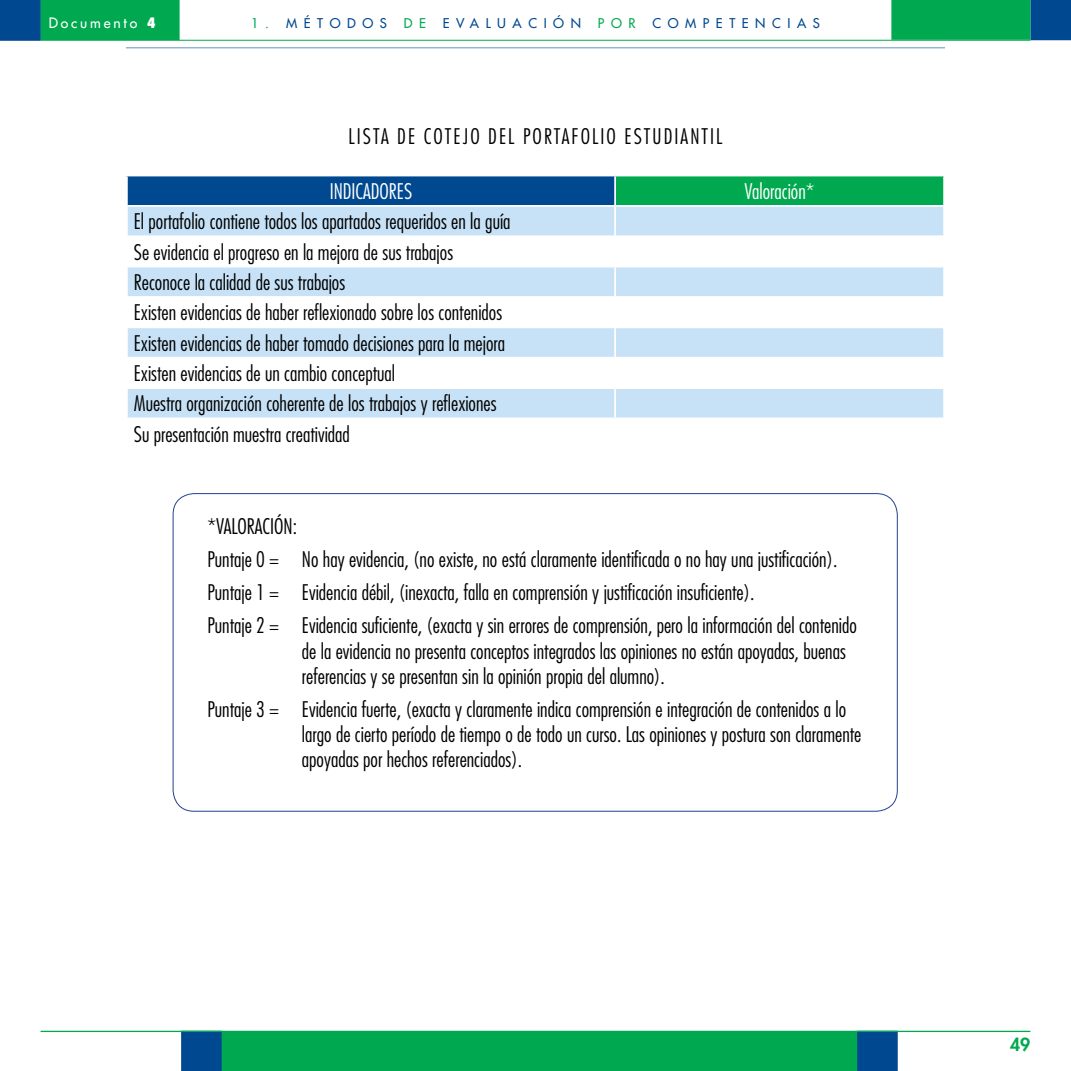
<style>
.page{position:relative;width:1071px;height:1071px;background:#fff}
.page>*{position:absolute;margin:0;border:0;box-sizing:border-box;transform-origin:0 0}
.t1{font:300 condensed 21px/30.4px "Futura";color:#000}
.t2{font:300 condensed 21px "Futura";color:#fff}
.t3{font:800 17.5px "Futura";color:#00a94f}
.t4{font:14px "Futura";letter-spacing:.2em;color:#fff}
.t5{font:13.12px "Futura";letter-spacing:.5em;color:#004990}
.t6{font:13.12px "Futura";color:#00a94f}
.s1{font-weight:800;font-stretch:condensed}
.s2{color:#00a94f}
</style>
<div class="page">
<hr style="left:41px;top:40px;width:989px;height:1px;background:#00a94f">
<hr style="left:126px;top:47px;width:819px;height:1px;background:#004990">
<svg style="left:891px;top:0;width:180px;height:40px;background:#01935e"></svg>
<svg style="left:181px;top:1032px;width:717px;height:39px;background:#009e56"></svg>
<hr style="left:41px;top:1031px;width:989px;height:1px;background:#00a94f">
<svg style="left:0;top:0;width:180px;height:41px;background:#02945f"></svg>
<div style="left:127px;top:176px;width:488px;height:30px;background:#004990"></div>
<div style="left:615px;top:176px;width:329px;height:30px;background:#00a94f"></div>
<svg style="left:128px;top:207px;width:815px;height:211px;fill:#c7e2f6"></svg>
<hr style="left:126px;top:176px;width:2px;height:29px;background:#fff">
<hr style="left:614px;top:176px;width:2px;height:29px;background:#fff">
<hr style="left:943px;top:176px;width:2px;height:29px;background:#fff">
<hr style="left:126px;top:205px;width:489px;height:2px;background:#fff">
<hr style="left:615px;top:205px;width:330px;height:2px;background:#fff">
<hr style="left:614px;top:207px;width:2px;height:28px;background:#fff">
<hr style="left:126px;top:235px;width:489px;height:2px;background:#fff">
<hr style="left:615px;top:235px;width:330px;height:2px;background:#fff">
<hr style="left:614px;top:237px;width:2px;height:29px;background:#fff">
<hr style="left:126px;top:266px;width:489px;height:1px;background:#fff">
<hr style="left:615px;top:266px;width:330px;height:1px;background:#fff">
<hr style="left:614px;top:267px;width:2px;height:29px;background:#fff">
<hr style="left:126px;top:296px;width:489px;height:2px;background:#fff">
<hr style="left:615px;top:296px;width:330px;height:2px;background:#fff">
<hr style="left:614px;top:298px;width:2px;height:28px;background:#fff">
<hr style="left:126px;top:326px;width:489px;height:2px;background:#fff">
<hr style="left:615px;top:326px;width:330px;height:2px;background:#fff">
<hr style="left:614px;top:328px;width:2px;height:29px;background:#fff">
<hr style="left:126px;top:357px;width:489px;height:2px;background:#fff">
<hr style="left:615px;top:357px;width:330px;height:2px;background:#fff">
<hr style="left:614px;top:359px;width:2px;height:28px;background:#fff">
<hr style="left:126px;top:387px;width:489px;height:2px;background:#fff">
<hr style="left:615px;top:387px;width:330px;height:2px;background:#fff">
<hr style="left:614px;top:389px;width:2px;height:29px;background:#fff">
<p class="t4" style="left:49px;top:14px;width:108px">Documento <span class="s1">4</span></p>
<p class="t5" style="left:251px;top:15px;width:137px"><span class="s2">1.</span> MÉTODOS</p>
<p class="t6" style="left:404px;top:15px;width:24px">D E</p>
<p class="t5" style="left:443px;top:15px;width:140px">EVALUACIÓN</p>
<p class="t6" style="left:598px;top:15px;width:39px">POR</p>
<p class="t5" style="left:652px;top:15px;width:169px">COMPETENCIAS</p>
<p class="t1" style="left:349px;top:121px;width:17px">LISTA</p>
<p class="t1" style="left:397px;top:121px;width:37px">DE COTE</p>
<p class="t1" style="left:463px;top:121px;width:71px">JO DEL PORTA</p>
<p class="t1" style="left:571px;top:121px;width:112px">FOLIO ESTUDIANTI</p>
<p class="t1" style="left:716px;top:121px;width:8px">L</p>
<p class="t2" style="left:330px;top:179px;width:59px">IN DICADORES</p>
<p class="t2" style="left:745px;top:179px;width:71px">Valoración*</p>
<p class="t1" style="left:134px;top:206px;width:378px">El portafolio contiene todos los apartados requeridos en la guía Se evidencia el progreso en la mejora de sus trabajos Reconoce la calidad de sus trabajos<br>Existen evidencias de haber reflexionado sobre los contenidos Existen evidencias de haber tomado decisiones para la mejora Existen evidencias de un cambio conceptual<br>Muestra organización coherente de los trabajos y reflexiones Su presentación muestra creatividad</p>
<p class="t1" style="left:207px;top:510px;width:651px;line-height:33.1px;text-indent:67px">ÓN:<br>Puntaje 0 = N o hay evidencia, (no existe, no está claramente identificada o no hay una justificación).<br>Puntaje 1 = Evidencia débil, (inexacta, falla en comprensión y justificación insuficiente).<br>Puntaje 2 = Evidencia suficiente, (exacta y sin errores de comprensión, pero la información del contenido</p>
<p class="t1" style="left:302px;top:638px;width:545px;line-height:25.2px">de la evidencia no presenta conceptos integrados las opiniones no están apoyadas, buenas referencias y se presentan sin la opinión propia del alumno).</p>
<p class="t1" style="left:302px;top:696px;width:561px;line-height:25.2px;text-indent:-94px">Puntaje 3 = Evidencia fuerte, (exacta y claramente indica comprensión e integración de contenidos a lo largo de cierto período de tiempo o de todo un curso. Las opiniones y postura son claramente apoyadas por hechos referenciados).</p>
<p class="t1" style="left:207px;top:511px;width:39px">*VALORACI</p>
<p class="t3" style="left:1010px;top:1033px;width:22px">49</p>
</div>
